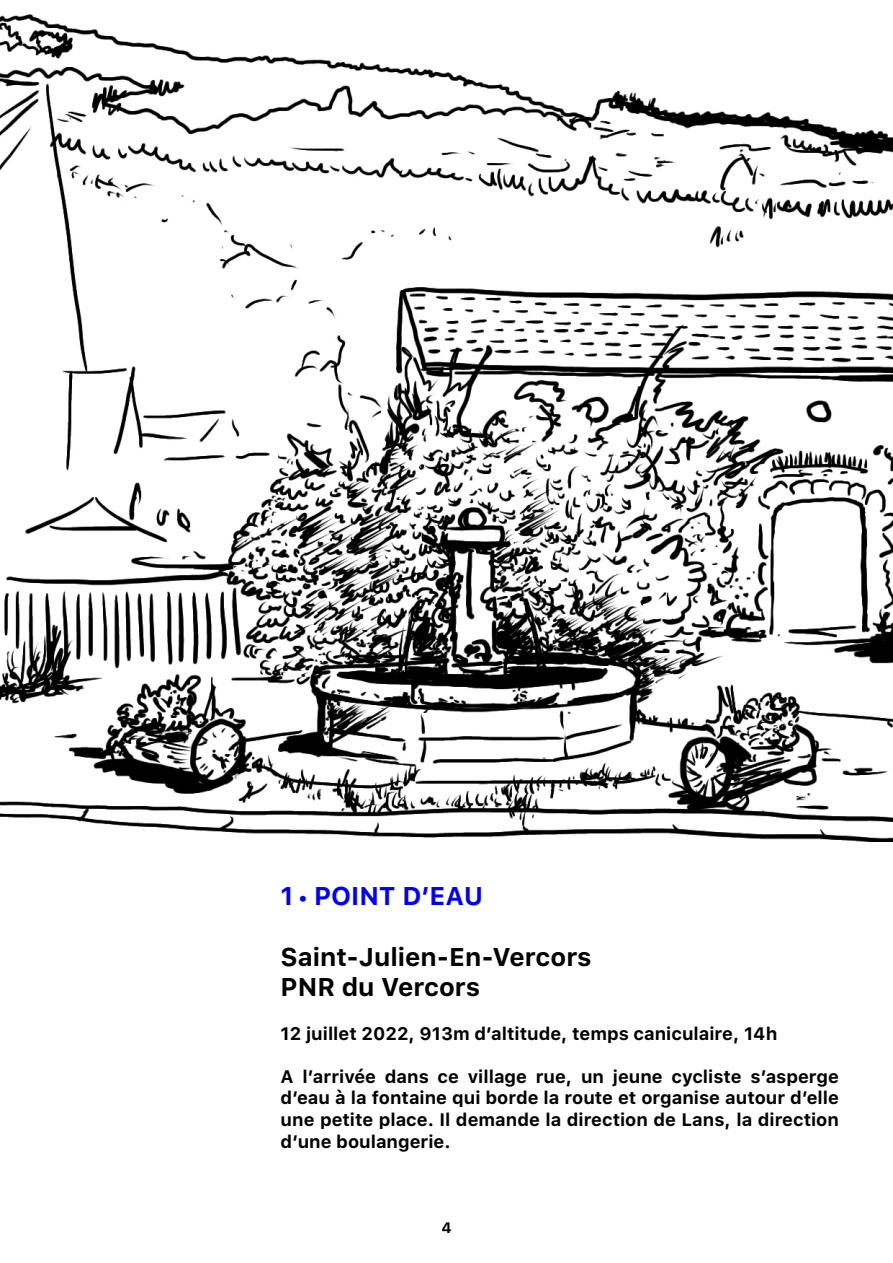
<style>
.page{position:relative;width:893px;height:1263px;background:#fff}
.page>*{position:absolute;margin:0;border:0;box-sizing:border-box;transform-origin:0 0}
.t1{font:700 25.5px/30.6px "SFUI Text";color:#000}
.t2{font:700 25.5px "SFUI Text";color:#0000fe}
.t3{font:700 18px/21.6px "SFUI Text";color:#000;text-align:justify}
.t4{font:700 15px "SFUI Text";color:#000}
.s1{font-size:18px}
</style>
<div class="page">
<img style="left:0;top:14px;width:893px;height:828px">
<h1 class="t2" style="left:281px;top:877px;width:204px">1 <span class="s1">•</span> POINT D’EAU</h1>
<h1 class="t1" style="left:281px;top:940px;width:312px">Saint-Julien-En-Vercors<br>PNR du Vercors</h1>
<p class="t3" style="left:281px;top:1021px;width:498px">12 juillet 2022, 913m d’altitude, temps caniculaire, 14h</p>
<p class="t3" style="left:281px;top:1065px;width:560px">A l’arrivée dans ce village rue, un jeune cycliste s’asperge d’eau à la fontaine qui borde la route et organise autour d’elle une petite place. Il demande la direction de Lans, la direction d’une boulangerie.</p>
<p class="t4" style="left:441px;top:1217px;width:12px">4</p>
</div>
